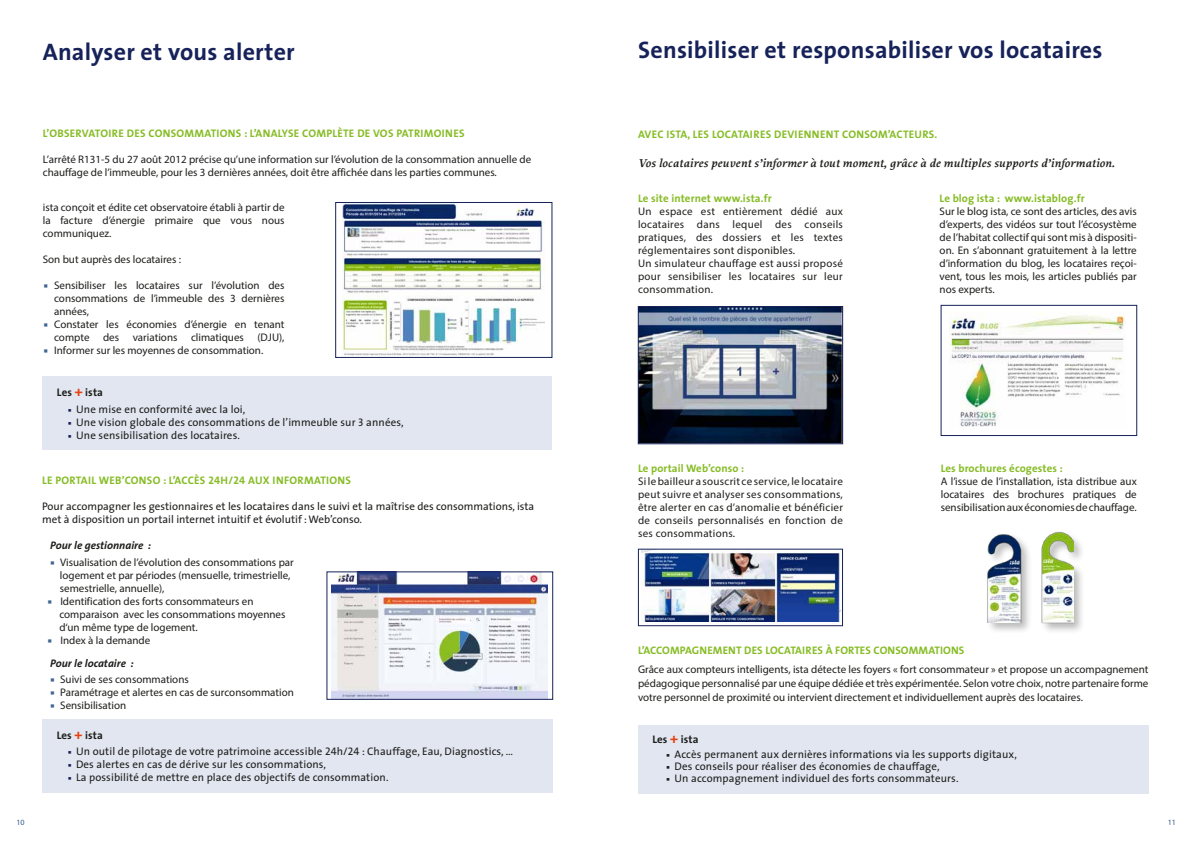
<style>
.page{position:relative;width:1191px;height:842px;background:#fff}
.page>*{position:absolute;margin:0;border:0;box-sizing:border-box;transform-origin:0 0}
.t1{font:700 24px "Ista The Sans";letter-spacing:.01em;color:#162259}
.t2{font:italic 600 12px "Ista Proforma";letter-spacing:.025em;color:#1d1d1b}
.t3{font:11px/13px "Myriad Pro";color:#1d1d1b;text-align:justify}
.t4{font:11px/13px "Ista The Sans";letter-spacing:.01em;color:#1d1d1b}
.t5{font:700 11px "Ista The Sans";letter-spacing:.01em;color:#86bc25}
.t6{font:11px/13px "Myriad Pro";letter-spacing:.025em;color:#1d1d1b}
.t7{font:italic 700 11px "Ista The Sans";color:#1d1d1b}
.t8{font:700 11px "Ista The Sans";letter-spacing:.01em;color:#1d1d1b}
.t9{font:8px "Myriad Pro";color:#365a89}
.t10{font:5.5px "Wingdings";color:#3f6693}
.s1{font-size:14px;color:#e74011}
.s2{color:#162259}
.s3{color:#3f6693}
</style>
<div class="page">
<div style="left:43px;top:376px;width:509px;height:74px;background:#e1e6f0"></div>
<img style="left:343px;top:204px;width:201px;height:151px">
<div style="left:335px;top:202px;width:217px;height:156px;border:1px solid #162259"></div>
<img style="left:332px;top:574px;width:216px;height:123px">
<div style="left:327px;top:572px;width:226px;height:127px;border:1px solid #162259"></div>
<div style="left:43px;top:720px;width:510px;height:73px;background:#e1e6f0"></div>
<div style="left:638px;top:726px;width:510px;height:68px;background:#e1e6f0"></div>
<img style="left:640px;top:308px;width:201px;height:134px">
<div style="left:638px;top:306px;width:205px;height:138px;border:1px solid #162259"></div>
<img style="left:949px;top:313px;width:176px;height:114px">
<div style="left:940px;top:305px;width:197px;height:131px;border:1px solid #162259"></div>
<img style="left:642px;top:551px;width:199px;height:70px">
<div style="left:638px;top:549px;width:205px;height:77px;border:1px solid #162259"></div>
<div style="left:1040px;top:531px;width:45px;height:103px;background:#1d1d1b;opacity:.3"></div>
<img style="left:1040px;top:531px;width:33px;height:94px">
<div style="left:986px;top:533px;width:46px;height:101px;background:#1d1d1b;opacity:.3"></div>
<img style="left:986px;top:533px;width:35px;height:89px">
<h1 class="t1" style="left:43px;top:32px;width:253px">Analyser et vous alerter</h1>
<p class="t5" style="left:43px;top:124px;width:423px">L’OBSERVATOIRE DES CONSOMMATIONS : L’ANALYSE COMPLÈTE DE VOS PATRIMOINES</p>
<p class="t3" style="left:43px;top:153px;width:490px">L’arrêté R131-5 du 27 août 2012 précise qu’une information sur l’évolution de la consommation annuelle de chauffage de l’immeuble, pour les 3 dernières années, doit être affichée dans les parties communes.</p>
<p class="t3" style="left:43px;top:201px;width:243px">ista conçoit et édite cet observatoire établi à partir de la facture d’énergie primaire que vous nous communiquez.</p>
<p class="t3" style="left:43px;top:253px;width:140px">Son but auprès des locataires :</p>
<p class="t3" style="left:54px;top:279px;width:232px;text-align:left">Sensibiliser les locataires sur l’évolution des consommations de l’immeuble des 3 dernières années,<br>Constater les économies d’énergie en tenant compte des variations climatiques (DJU), Informer sur les moyennes de consommation.</p>
<p class="t10" style="left:44px;top:283px;width:6px">■</p>
<p class="t10" style="left:44px;top:322px;width:6px">■</p>
<p class="t10" style="left:44px;top:348px;width:6px">■</p>
<p class="t8" style="left:57px;top:383px;width:48px">Les <span class="s1">+</span> ista</p>
<p class="t4" style="left:68px;top:402px;width:178px"><span class="s2">■</span> Une mise en conformité avec la loi,</p>
<p class="t4" style="left:68px;top:415px;width:337px"><span class="s2">■</span> Une vision globale des consommations de l’immeuble sur 3 années,</p>
<p class="t4" style="left:68px;top:428px;width:173px"><span class="s2">■</span> Une sensibilisation des locataires.</p>
<p class="t5" style="left:42px;top:471px;width:310px">LE PORTAIL WEB’CONSO : L’ACCÈS 24H/24 AUX INFORMATIONS</p>
<p class="t4" style="left:42px;top:500px;width:494px">Pour accompagner les gestionnaires et les locataires dans le suivi et la maîtrise des consommations, ista met à disposition un portail internet intuitif et évolutif : Web’conso.</p>
<p class="t7" style="left:50px;top:536px;width:102px">Pour le gestionnaire :</p>
<p class="t3" style="left:60px;top:556px;width:235px;text-align:left;text-indent:-9px"><span class="s3">■</span> Visualisation de l’évolution des consommations par logement et par périodes (mensuelle, trimestrielle, semestrielle, annuelle),</p>
<p class="t3" style="left:59px;top:595px;width:228px;text-align:left;text-indent:-12px"><span class="s3">■</span> Identification des forts consommateurs en comparaison avec les consommations moyennes d‘un même type de logement.</p>
<p class="t3" style="left:48px;top:634px;width:104px"><span class="s3">■</span> Index à la demande</p>
<p class="t3" style="left:51px;top:673px;width:140px"><span class="s3">■</span> Suivi de ses consommations</p>
<p class="t3" style="left:51px;top:686px;width:245px"><span class="s3">■</span> Paramétrage et alertes en cas de surconsommation</p>
<p class="t3" style="left:51px;top:699px;width:77px"><span class="s3">■</span> Sensibilisation</p>
<p class="t7" style="left:50px;top:653px;width:85px">Pour le locataire :</p>
<p class="t8" style="left:57px;top:726px;width:48px">Les <span class="s1">+</span> ista</p>
<p class="t4" style="left:68px;top:744px;width:446px"><span class="s2">■</span> Un outil de pilotage de votre patrimoine accessible 24h/24 : Chauffage, Eau, Diagnostics, …</p>
<p class="t4" style="left:68px;top:757px;width:259px"><span class="s2">■</span> Des alertes en cas de dérive sur les consommations,</p>
<p class="t4" style="left:68px;top:770px;width:322px"><span class="s2">■</span> La possibilité de mettre en place des objectifs de consommation.</p>
<h1 class="t1" style="left:638px;top:29px;width:466px">Sensibiliser et responsabiliser vos locataires</h1>
<p class="t5" style="left:638px;top:125px;width:301px">AVEC ISTA, LES LOCATAIRES DEVIENNENT CONSOM’ACTEURS.</p>
<p class="t2" style="left:638px;top:155px;width:478px">Vos locataires peuvent s’informer à tout moment, grâce à de multiples supports d’information.</p>
<p class="t5" style="left:638px;top:189px;width:135px">Le site internet www.ista.fr</p>
<p class="t6" style="left:638px;top:205px;width:206px">Un espace est entièrement dédié aux locataires dans lequel des conseils pratiques, des dossiers et les textes réglementaires sont disponibles.<br>Un simulateur chauffage est aussi proposé pour sensibiliser les locataires sur leur consommation.</p>
<p class="t5" style="left:939px;top:189px;width:147px">Le blog ista : www.istablog.fr</p>
<p class="t3" style="left:939px;top:205px;width:199px">Sur le blog ista, ce sont des articles, des avis d’experts, des vidéos sur tout l’écosystème de l’habitat collectif qui sont mis à dispositi&shy;on. En s’abonnant gratuitement à la lettre d’information du blog, les locataires reçoi&shy;vent, tous les mois, les articles publiés par nos experts.</p>
<p class="t5" style="left:638px;top:459px;width:108px">Le portail Web’conso :</p>
<p class="t3" style="left:638px;top:474px;width:206px">Si le bailleur a souscrit ce service, le locataire peut suivre et analyser ses consommations, être alerter en cas d’anomalie et bénéficier de conseils personnalisés en fonction de ses consommations.</p>
<p class="t5" style="left:940px;top:459px;width:123px">Les brochures écogestes :</p>
<p class="t3" style="left:940px;top:474px;width:197px">A l’issue de l’installation, ista distribue aux locataires des brochures pratiques de sensibilisation aux économies de chauffage.</p>
<p class="t5" style="left:638px;top:640px;width:328px">L’ACCOMPAGNEMENT DES LOCATAIRES À FORTES CONSOMMATIONS</p>
<p class="t3" style="left:638px;top:662px;width:512px;line-height:14px">Grâce aux compteurs intelligents, ista détecte les foyers « fort consommateur » et propose un accompagnement pédagogique personnalisé par une équipe dédiée et très expérimentée. Selon votre choix, notre partenaire forme votre personnel de proximité ou intervient directement et individuellement auprès des locataires.</p>
<p class="t8" style="left:652px;top:730px;width:48px">Les <span class="s1">+</span> ista</p>
<p class="t4" style="left:666px;top:748px;width:352px">■ Accès permanent aux dernières informations via les supports digitaux,</p>
<p class="t4" style="left:666px;top:760px;width:274px">■ Des conseils pour réaliser des économies de chauffage,</p>
<p class="t4" style="left:666px;top:772px;width:293px">■ Un accompagnement individuel des forts consommateurs.</p>
<p class="t9" style="left:16px;top:818px;width:10px">10</p>
<p class="t9" style="left:1167px;top:818px;width:10px">11</p>
</div>
